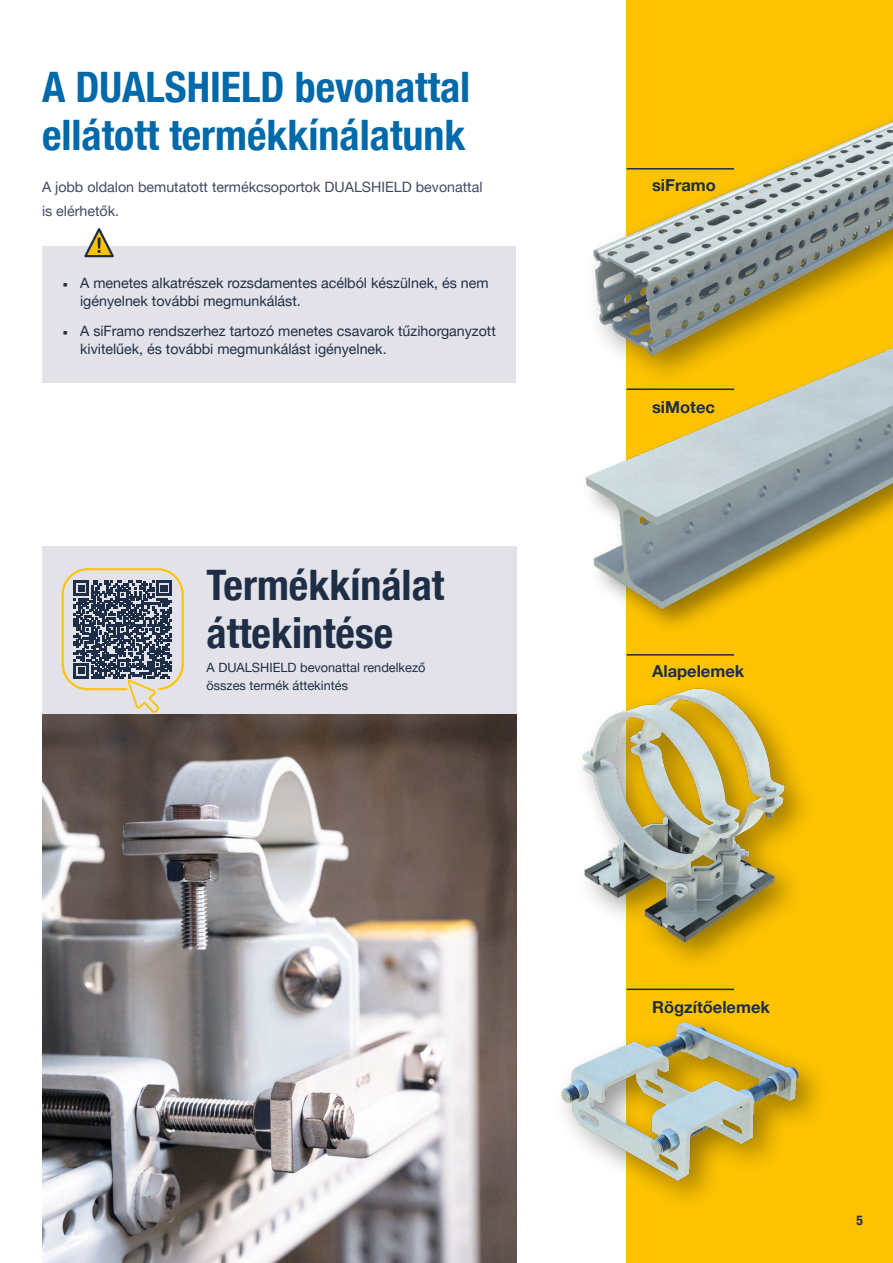
<style>
.page{position:relative;width:893px;height:1263px;background:#fff}
.page>*{position:absolute;margin:0;border:0;box-sizing:border-box;transform-origin:0 0}
.t1{font:700 condensed 42px/48px "Helvetica Neue LT Pro";color:#0069a9}
.t2{font:700 condensed 42px/48px "Helvetica Neue LT Pro";color:#1d2e46}
.t3{font:700 16.5px "Helvetica Neue LT Pro";color:#1d2e46}
.t4{font:14.25px/18px "Helvetica Neue LT Pro";color:#1d2e46}
.t5{font:14.25px/24px "Helvetica Neue LT Pro";color:#3e4961}
.t6{font:700 condensed 13.5px "Helvetica Neue LT Pro";color:#1d2e46}
.t7{font:12.75px/18px "Helvetica Neue LT Pro";color:#1d2e46}
</style>
<div class="page">
<div style="left:42px;top:246px;width:473px;height:137px;background:#e2e2e8"></div>
<div style="left:627px;top:0;width:266px;height:1263px;background:#fdc300"></div>
<div style="left:42px;top:546px;width:474px;height:168px;background:#e2e2e8"></div>
<div style="left:582px;top:102px;width:311px;height:285px;background:#000;opacity:.4"></div>
<img style="left:582px;top:114px;width:311px;height:216px">
<div style="left:579px;top:333px;width:314px;height:303px;background:#000;opacity:.4"></div>
<img style="left:579px;top:330px;width:314px;height:288px">
<div style="left:571px;top:676px;width:246px;height:298px;background:#000;opacity:.4"></div>
<img style="left:571px;top:684px;width:238px;height:262px">
<div style="left:550px;top:1010px;width:280px;height:202px;background:#000;opacity:.4"></div>
<img style="left:559px;top:946px;width:264px;height:284px">
<img style="left:42px;top:714px;width:474px;height:549px">
<svg style="left:84px;top:228px;width:30px;height:30px"></svg>
<hr style="left:627px;top:388px;width:107px;height:2px;background:#1d2e46">
<hr style="left:627px;top:654px;width:107px;height:2px;background:#1d2e46">
<hr style="left:627px;top:988px;width:107px;height:2px;background:#1d2e46">
<hr style="left:627px;top:168px;width:107px;height:2px;background:#1d2e46">
<div style="left:62px;top:568px;width:122px;height:122px;border:2px solid #fdc300;border-radius:25px"></div>
<svg style="left:74px;top:581px;width:98px;height:132px"></svg>
<h1 class="t1" style="left:42px;top:63px;width:430px">A DUALSHIELD bevonattal ellátott termékkínálatunk</h1>
<p class="t5" style="left:42px;top:175px;width:442px">A jobb oldalon bemutatott termékcsoportok DUALSHIELD bevonattal is elérhetők.</p>
<p class="t4" style="left:80px;top:274px;width:410px">A menetes alkatrészek rozsdamentes acélból készülnek, és nem igényelnek további megmunkálást.</p>
<p class="t4" style="left:80px;top:322px;width:417px">A siFramo rendszerhez tartozó menetes csavarok tűzihorganyzott kivitelűek, és további megmunkálást igényelnek.</p>
<h1 class="t2" style="left:207px;top:561px;width:239px">Termékkínálat áttekintése</h1>
<p class="t7" style="left:207px;top:658px;width:220px">A DUALSHIELD bevonattal rendelkező összes termék áttekintés</p>
<p class="t3" style="left:652px;top:174px;width:65px">siFramo</p>
<p class="t3" style="left:652px;top:396px;width:64px">siMotec</p>
<p class="t3" style="left:652px;top:660px;width:94px">Alapelemek</p>
<p class="t3" style="left:652px;top:996px;width:119px">Rögzítőelemek</p>
<p class="t6" style="left:857px;top:1212px;width:8px">5</p>
</div>
